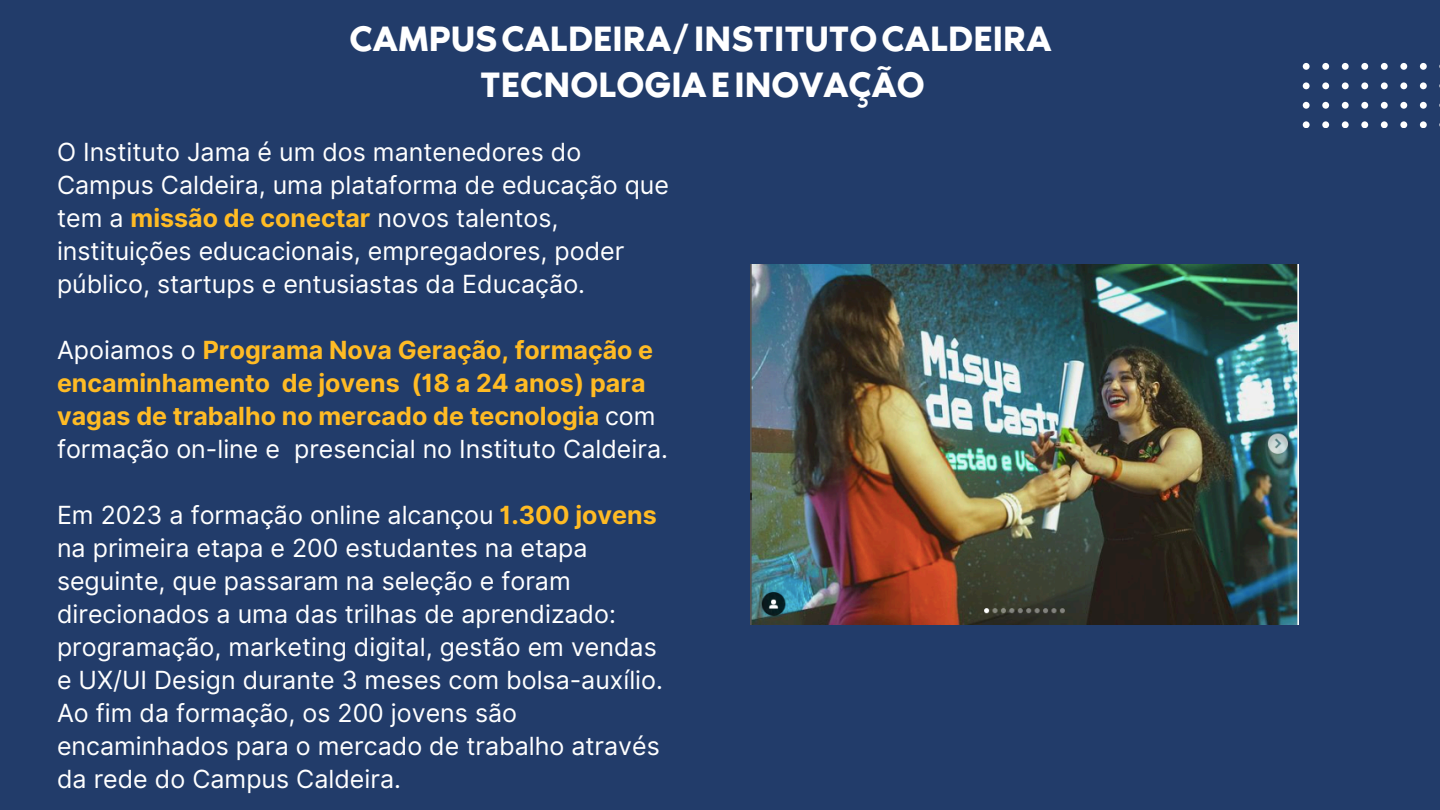
<style>
.page{position:relative;width:1440px;height:810px;background:#223c6a}
.page>*{position:absolute;margin:0;border:0;box-sizing:border-box;transform-origin:0 0}
.t1{font:46px/45.8px "RTL Media Pro Regular";color:#fff;text-align:center}
.t2{font:25px/33px "Inter";color:#fff}
.t3{font:700 25px/33px "Inter";color:#ffbb24}
.s1{font-weight:700;color:#ffbb24}
.s2{font-weight:400;color:#fff}
</style>
<div class="page">
<div style="left:1303px;top:63px;width:7px;height:7px;background:#fff;border-radius:50%"></div>
<div style="left:1322px;top:63px;width:7px;height:7px;background:#fff;border-radius:50%"></div>
<div style="left:1342px;top:63px;width:7px;height:7px;background:#fff;border-radius:50%"></div>
<div style="left:1303px;top:82px;width:7px;height:7px;background:#fff;border-radius:50%"></div>
<div style="left:1322px;top:82px;width:7px;height:7px;background:#fff;border-radius:50%"></div>
<div style="left:1342px;top:82px;width:7px;height:7px;background:#fff;border-radius:50%"></div>
<div style="left:1303px;top:102px;width:7px;height:7px;background:#fff;border-radius:50%"></div>
<div style="left:1322px;top:102px;width:7px;height:7px;background:#fff;border-radius:50%"></div>
<div style="left:1342px;top:102px;width:7px;height:7px;background:#fff;border-radius:50%"></div>
<svg style="left:1303px;top:121px;width:7px;height:6px"></svg>
<svg style="left:1322px;top:121px;width:7px;height:6px"></svg>
<svg style="left:1342px;top:121px;width:7px;height:6px"></svg>
<div style="left:1361px;top:63px;width:7px;height:7px;background:#fff;border-radius:50%"></div>
<div style="left:1381px;top:63px;width:7px;height:7px;background:#fff;border-radius:50%"></div>
<div style="left:1400px;top:63px;width:7px;height:7px;background:#fff;border-radius:50%"></div>
<div style="left:1420px;top:63px;width:7px;height:7px;background:#fff;border-radius:50%"></div>
<div style="left:1361px;top:82px;width:7px;height:7px;background:#fff;border-radius:50%"></div>
<div style="left:1381px;top:82px;width:7px;height:7px;background:#fff;border-radius:50%"></div>
<div style="left:1400px;top:82px;width:7px;height:7px;background:#fff;border-radius:50%"></div>
<div style="left:1420px;top:82px;width:7px;height:7px;background:#fff;border-radius:50%"></div>
<div style="left:1361px;top:102px;width:7px;height:7px;background:#fff;border-radius:50%"></div>
<div style="left:1381px;top:102px;width:7px;height:7px;background:#fff;border-radius:50%"></div>
<div style="left:1400px;top:102px;width:7px;height:7px;background:#fff;border-radius:50%"></div>
<div style="left:1420px;top:102px;width:7px;height:7px;background:#fff;border-radius:50%"></div>
<svg style="left:1361px;top:121px;width:7px;height:6px"></svg>
<svg style="left:1381px;top:121px;width:7px;height:6px"></svg>
<svg style="left:1400px;top:121px;width:7px;height:6px"></svg>
<svg style="left:1420px;top:121px;width:7px;height:6px"></svg>
<img style="left:751px;top:265px;width:548px;height:360px">
<p class="t1" style="left:350px;top:20px;width:703px">CAMPUSCALDEIRA/INSTITUTOCALDEIRA<br>TECNOLOGIAEINOVAÇÃO</p>
<p class="t2" style="left:57px;top:135px;width:614px">O Instituto Jama é um dos mantenedores do Campus Caldeira, uma plataforma de educação que tem a <span class="s1">missão de conectar</span> novos talentos, instituições educacionais, empregadores, poder público, startups e entusiastas da Educação.</p>
<h1 class="t3" style="left:57px;top:333px;width:612px"><span class="s2">Apoiamos o</span> Programa Nova Geração, formação e encaminhamento de jovens (18 a 24 anos) para vagas de trabalho no mercado de tecnologia <span class="s2">com formação on-line e presencial no Instituto Caldeira.</span></h1>
<p class="t2" style="left:57px;top:498px;width:607px">Em 2023 a formação online alcançou <span class="s1">1.300 jovens </span>na primeira etapa e 200 estudantes na etapa seguinte, que passaram na seleção e foram direcionados a uma das trilhas de aprendizado: programação, marketing digital, gestão em vendas e UX/UI Design durante 3 meses com bolsa-auxílio.<br>Ao fim da formação, os 200 jovens são encaminhados para o mercado de trabalho através da rede do Campus Caldeira.</p>
</div>
